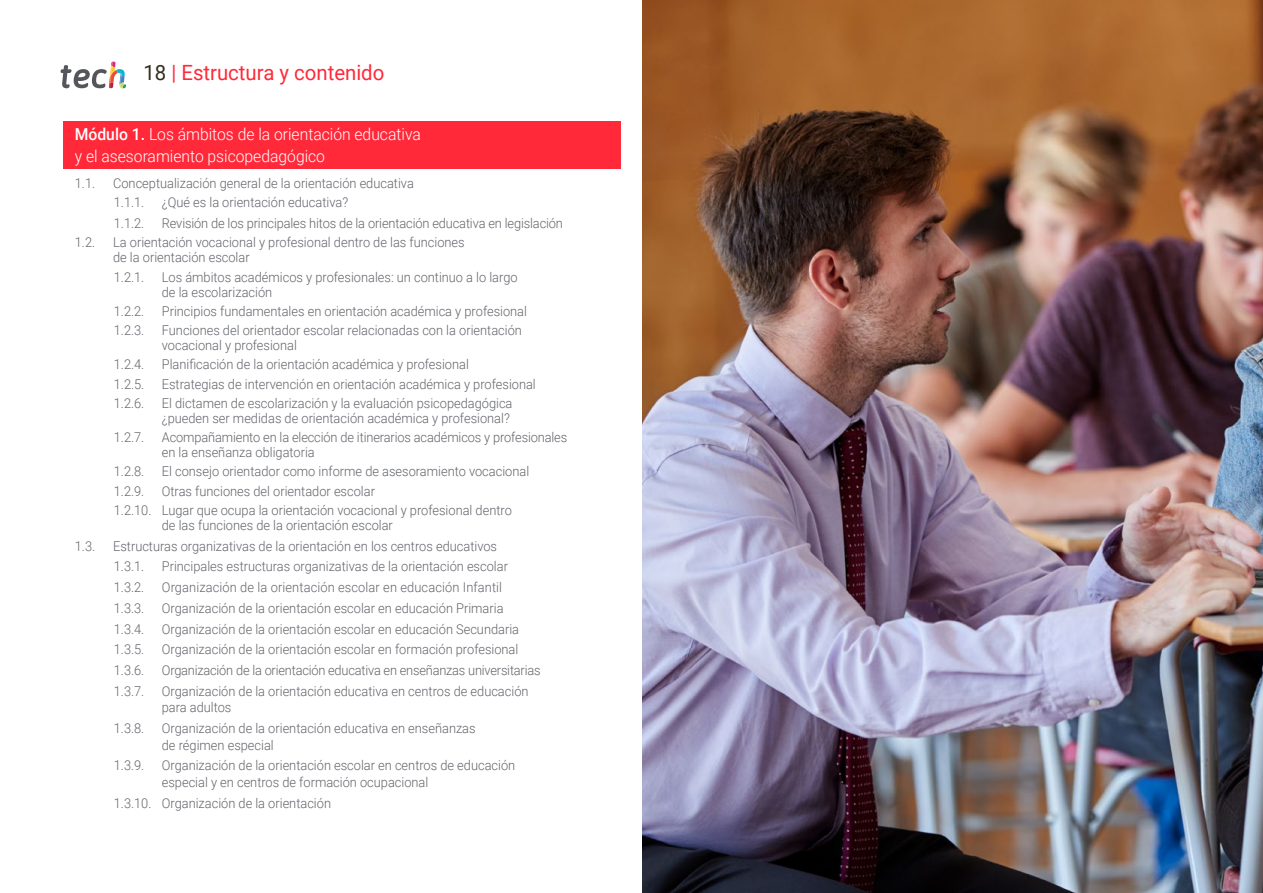
<style>
.page{position:relative;width:1263px;height:893px;background:#fff}
.page>*{position:absolute;margin:0;border:0;box-sizing:border-box;transform-origin:0 0}
.t1{font:21px "Roboto";color:#ff293a}
.t2{font:300 16.5px/22.5px "Roboto";color:#fff;scale:.95 1}
.t3{font:300 13.5px/15px "Roboto";color:#61646a;scale:.95 1}
.s1{color:#312e20}
.s2{font-weight:500}
</style>
<div class="page">
<div style="left:64px;top:121px;width:557px;height:48px;background:#ff293a"></div>
<svg style="left:61px;top:62px;width:65px;height:27px"></svg>
<img style="left:642px;top:0;width:621px;height:893px">
<h1 class="t1" style="left:144px;top:57px;width:242px"><span class="s1">18</span> | Estructura y contenido</h1>
<p class="t2" style="left:75px;top:122px;width:366px"><span class="s2">Módulo 1.</span> Los ámbitos de la orientación educativa y el asesoramiento psicopedagógico</p>
<p class="t3" style="left:75px;top:175px;width:23px">1.1.</p>
<p class="t3" style="left:113px;top:173px;width:318px;line-height:19.2px">Conceptualización general de la orientación educativa<br>1.1.1.</p>
<p class="t3" style="left:162px;top:195px;width:198px">¿Qué es la orientación educativa?</p>
<p class="t3" style="left:114px;top:215px;width:34px">1.1.2.</p>
<p class="t3" style="left:162px;top:215px;width:424px">Revisión de los principales hitos de la orientación educativa en legislación</p>
<p class="t3" style="left:75px;top:235px;width:23px">1.2.</p>
<p class="t3" style="left:113px;top:235px;width:372px">La orientación vocacional y profesional dentro de las funciones de la orientación escolar</p>
<p class="t3" style="left:114px;top:269px;width:34px">1.2.1.</p>
<p class="t3" style="left:162px;top:269px;width:376px">Los ámbitos académicos y profesionales: un continuo a lo largo de la escolarización</p>
<p class="t3" style="left:114px;top:303px;width:34px">1.2.2.</p>
<p class="t3" style="left:162px;top:303px;width:386px">Principios fundamentales en orientación académica y profesional</p>
<p class="t3" style="left:114px;top:322px;width:34px">1.2.3.</p>
<p class="t3" style="left:162px;top:322px;width:380px">Funciones del orientador escolar relacionadas con la orientación vocacional y profesional</p>
<p class="t3" style="left:114px;top:357px;width:34px">1.2.4.</p>
<p class="t3" style="left:162px;top:357px;width:325px">Planificación de la orientación académica y profesional</p>
<p class="t3" style="left:114px;top:376px;width:34px">1.2.5.</p>
<p class="t3" style="left:162px;top:376px;width:395px">Estrategias de intervención en orientación académica y profesional</p>
<p class="t3" style="left:114px;top:395px;width:34px">1.2.6.</p>
<p class="t3" style="left:162px;top:395px;width:371px">El dictamen de escolarización y la evaluación psicopedagógica ¿pueden ser medidas de orientación académica y profesional?</p>
<p class="t3" style="left:114px;top:429px;width:34px">1.2.7.</p>
<p class="t3" style="left:162px;top:429px;width:428px">Acompañamiento en la elección de itinerarios académicos y profesionales en la enseñanza obligatoria</p>
<p class="t3" style="left:114px;top:464px;width:34px">1.2.8.</p>
<p class="t3" style="left:162px;top:464px;width:388px">El consejo orientador como informe de asesoramiento vocacional</p>
<p class="t3" style="left:114px;top:483px;width:34px">1.2.9.</p>
<p class="t3" style="left:114px;top:481px;width:420px;line-height:19.2px;text-indent:48px">Otras funciones del orientador escolar<br>1.2.10. Lugar que ocupa la orientación vocacional y profesional dentro</p>
<p class="t3" style="left:162px;top:517px;width:245px">de las funciones de la orientación escolar</p>
<p class="t3" style="left:75px;top:538px;width:23px">1.3.</p>
<p class="t3" style="left:113px;top:535px;width:406px;line-height:20.7px">Estructuras organizativas de la orientación en los centros educativos<br>1.3.1.</p>
<p class="t3" style="left:162px;top:559px;width:366px">Principales estructuras organizativas de la orientación escolar</p>
<p class="t3" style="left:114px;top:579px;width:34px">1.3.2.</p>
<p class="t3" style="left:162px;top:579px;width:360px">Organización de la orientación escolar en educación Infantil</p>
<p class="t3" style="left:114px;top:600px;width:34px">1.3.3.</p>
<p class="t3" style="left:162px;top:600px;width:361px">Organización de la orientación escolar en educación Primaria</p>
<p class="t3" style="left:114px;top:621px;width:34px">1.3.4.</p>
<p class="t3" style="left:162px;top:621px;width:378px">Organización de la orientación escolar en educación Secundaria</p>
<p class="t3" style="left:114px;top:642px;width:34px">1.3.5.</p>
<p class="t3" style="left:162px;top:642px;width:377px">Organización de la orientación escolar en formación profesional</p>
<p class="t3" style="left:114px;top:662px;width:34px">1.3.6.</p>
<p class="t3" style="left:162px;top:662px;width:400px">Organización de la orientación educativa en enseñanzas universitarias</p>
<p class="t3" style="left:114px;top:683px;width:34px">1.3.7.</p>
<p class="t3" style="left:162px;top:682px;width:387px;line-height:16.5px">Organización de la orientación educativa en centros de educación para adultos</p>
<p class="t3" style="left:114px;top:720px;width:34px">1.3.8.</p>
<p class="t3" style="left:162px;top:720px;width:332px;line-height:16.5px">Organización de la orientación educativa en enseñanzas de régimen especial</p>
<p class="t3" style="left:114px;top:758px;width:34px">1.3.9.</p>
<p class="t3" style="left:162px;top:757px;width:374px;line-height:16.5px">Organización de la orientación escolar en centros de educación especial y en centros de formación ocupacional</p>
<p class="t3" style="left:114px;top:795px;width:230px">1.3.10. Organización de la orientación</p>
</div>
